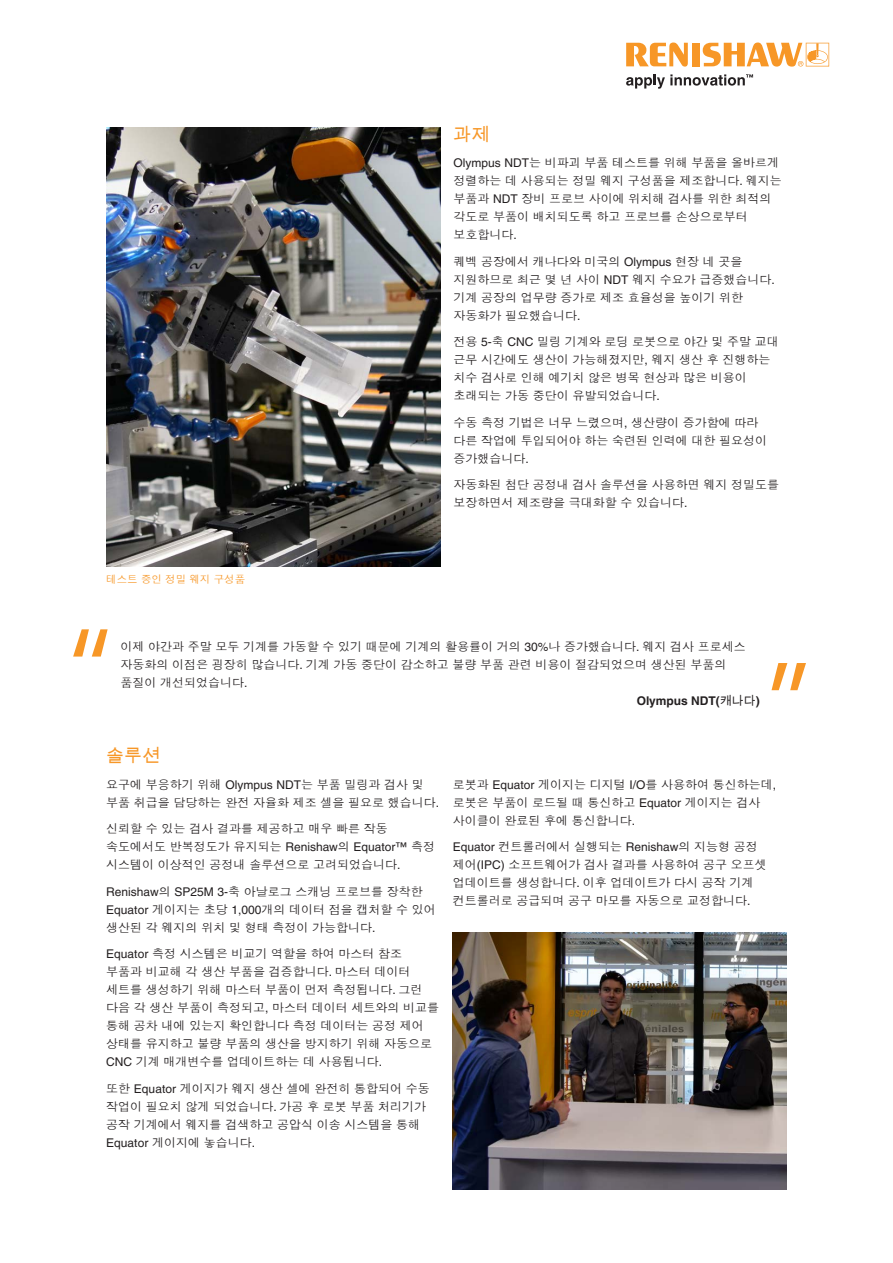
<style>
.page{position:relative;width:893px;height:1263px;background:#fff}
.page>*{position:absolute;margin:0;border:0;box-sizing:border-box;transform-origin:0 0}
.Main_body_text_8pt{font:18px "Arial Unicode MS";color:#f79727}
.Main_body_text_8pt-2{font:12px/18px "Dotum Che";color:#231f20}
.t1{font:700 12px "Helvetica LT Pro";color:#231f20}
.Caption_text_7pt{font:10.5px "Dotum Che";color:#f79727}
.s1{font-family:"Helvetica LT Pro"}
.s2{font-family:"Arial Unicode MS";font-weight:400}
</style>
<div class="page">
<svg style="left:626px;top:43px;width:62px;height:24px"></svg>
<div style="left:692px;top:43px;width:8px;height:23px;background:#f79727"></div>
<svg style="left:703px;top:43px;width:126px;height:24px"></svg>
<svg style="left:626px;top:74px;width:127px;height:15px"></svg>
<svg style="left:73px;top:629px;width:35px;height:27px"></svg>
<svg style="left:771px;top:663px;width:35px;height:27px"></svg>
<img style="left:106px;top:128px;width:334px;height:439px">
<img style="left:453px;top:932px;width:334px;height:257px">
<p class="Caption_text_7pt" style="left:106px;top:574px;width:140px">테스트 중인 정밀 웨지 구성품</p>
<p class="Main_body_text_8pt" style="left:453px;top:121px;width:37px">과제</p>
<p class="Main_body_text_8pt-2" style="left:453px;top:154px;width:330px"><span class="s1">Olympus NDT</span>는 비파괴 부품 테스트를 위해 부품을 올바르게 정렬하는 데 사용되는 정밀 웨지 구성품을 제조합니다<span class="s1">.</span> 웨지는 부품과 <span class="s1">NDT</span> 장비 프로브 사이에 위치해 검사를 위한 최적의 각도로 부품이 배치되도록 하고 프로브를 손상으로부터 보호합니다<span class="s1">.</span></p>
<p class="Main_body_text_8pt-2" style="left:453px;top:252px;width:323px">퀘벡 공장에서 캐나다와 미국의 <span class="s1">Olympus</span> 현장 네 곳을 지원하므로 최근 몇 년 사이 <span class="s1">NDT</span> 웨지 수요가 급증했습니다<span class="s1">. </span>기계 공장의 업무량 증가로 제조 효율성을 높이기 위한 자동화가 필요했습니다<span class="s1">.</span></p>
<p class="Main_body_text_8pt-2" style="left:453px;top:333px;width:327px">전용 <span class="s1">5-</span>축 <span class="s1">CNC</span> 밀링 기계와 로딩 로봇으로 야간 및 주말 교대 근무 시간에도 생산이 가능해졌지만<span class="s1">,</span> 웨지 생산 후 진행하는 치수 검사로 인해 예기치 않은 병목 현상과 많은 비용이 초래되는 가동 중단이 유발되었습니다<span class="s1">.</span></p>
<p class="Main_body_text_8pt-2" style="left:453px;top:413px;width:315px">수동 측정 기법은 너무 느렸으며<span class="s1">,</span> 생산량이 증가함에 따라 다른 작업에 투입되어야 하는 숙련된 인력에 대한 필요성이 증가했습니다<span class="s1">.</span></p>
<p class="Main_body_text_8pt-2" style="left:453px;top:476px;width:327px">자동화된 첨단 공정내 검사 솔루션을 사용하면 웨지 정밀도를 보장하면서 제조량을 극대화할 수 있습니다<span class="s1">.</span></p>
<p class="Main_body_text_8pt-2" style="left:120px;top:638px;width:627px">이제 야간과 주말 모두 기계를 가동할 수 있기 때문에 기계의 활용률이 거의 <span class="s1">30%</span>나 증가했습니다<span class="s1">.</span> 웨지 검사 프로세스 자동화의 이점은 굉장히 많습니다<span class="s1">.</span> 기계 가동 중단이 감소하고 불량 부품 관련 비용이 절감되었으며 생산된 부품의 품질이 개선되었습니다<span class="s1">.</span></p>
<p class="t1" style="left:637px;top:693px;width:125px">Olympus NDT(<span class="s2">캐나다</span>)</p>
<p class="Main_body_text_8pt" style="left:106px;top:743px;width:55px">솔루션</p>
<p class="Main_body_text_8pt-2" style="left:106px;top:775px;width:334px">요구에 부응하기 위해 <span class="s1">Olympus NDT</span>는 부품 밀링과 검사 및 부품 취급을 담당하는 완전 자율화 제조 셀을 필요로 했습니다<span class="s1">.</span></p>
<p class="Main_body_text_8pt-2" style="left:106px;top:820px;width:330px">신뢰할 수 있는 검사 결과를 제공하고 매우 빠른 작동 속도에서도 반복정도가 유지되는 <span class="s1">Renishaw</span>의 <span class="s1">Equator™</span> 측정 시스템이 이상적인 공정내 솔루션으로 고려되었습니다<span class="s1">.</span></p>
<p class="Main_body_text_8pt-2" style="left:106px;top:882px;width:331px"><span class="s1">Renishaw</span>의 <span class="s1">SP25M 3-</span>축 아날로그 스캐닝 프로브를 장착한<br><span class="s1">Equator</span> 게이지는 초당 <span class="s1">1,000</span>개의 데이터 점을 캡처할 수 있어 생산된 각 웨지의 위치 및 형태 측정이 가능합니다<span class="s1">.</span></p>
<p class="Main_body_text_8pt-2" style="left:106px;top:945px;width:334px"><span class="s1">Equator</span> 측정 시스템은 비교기 역할을 하여 마스터 참조 부품과 비교해 각 생산 부품을 검증합니다<span class="s1">.</span> 마스터 데이터 세트를 생성하기 위해 마스터 부품이 먼저 측정됩니다<span class="s1">.</span> 그런 다음 각 생산 부품이 측정되고<span class="s1">,</span> 마스터 데이터 세트와의 비교를 통해 공차 내에 있는지 확인합니다 측정 데이터는 공정 제어 상태를 유지하고 불량 부품의 생산을 방지하기 위해 자동으로<br><span class="s1">CNC</span> 기계 매개변수를 업데이트하는 데 사용됩니다<span class="s1">.</span></p>
<p class="Main_body_text_8pt-2" style="left:106px;top:1079px;width:325px">또한 <span class="s1">Equator</span> 게이지가 웨지 생산 셀에 완전히 통합되어 수동 작업이 필요치 않게 되었습니다<span class="s1">.</span> 가공 후 로봇 부품 처리기가 공작 기계에서 웨지를 검색하고 공압식 이송 시스템을 통해<br><span class="s1">Equator</span> 게이지에 놓습니다<span class="s1">.</span></p>
<p class="Main_body_text_8pt-2" style="left:453px;top:776px;width:325px">로봇과 <span class="s1">Equator</span> 게이지는 디지털 <span class="s1">I/O</span>를 사용하여 통신하는데<span class="s1">, </span>로봇은 부품이 로드될 때 통신하고 <span class="s1">Equator</span> 게이지는 검사 사이클이 완료된 후에 통신합니다<span class="s1">.</span></p>
<p class="Main_body_text_8pt-2" style="left:453px;top:838px;width:316px"><span class="s1">Equator</span> 컨트롤러에서 실행되는 <span class="s1">Renishaw</span>의 지능형 공정 제어<span class="s1">(IPC)</span> 소프트웨어가 검사 결과를 사용하여 공구 오프셋 업데이트를 생성합니다<span class="s1">.</span> 이후 업데이트가 다시 공작 기계 컨트롤러로 공급되며 공구 마모를 자동으로 교정합니다<span class="s1">.</span></p>
</div>
